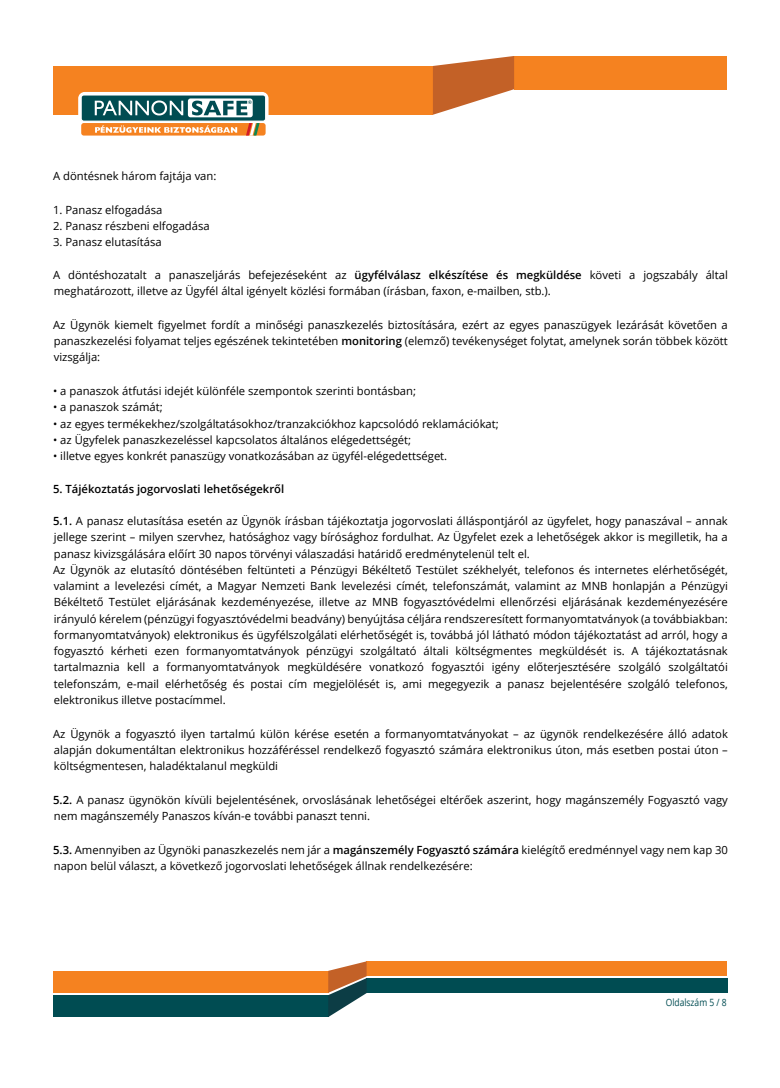
<style>
.page{position:relative;width:780px;height:1088px;background:#fff}
.page>*{position:absolute;margin:0;border:0;box-sizing:border-box;transform-origin:0 0}
.t1{font:11.25px/16.2px "Open Sans";color:#000}
.t2{font:600 11.25px "Open Sans";color:#000}
.t3{font:10px "Open Sans";color:#004c52;scale:.85 1}
.s1{font-weight:600}
</style>
<div class="page">
<div style="left:53px;top:66px;width:380px;height:49px;background:#f58220"></div>
<div style="left:514px;top:56px;width:212px;height:33px;background:#f58220"></div>
<svg style="left:433px;top:56px;width:81px;height:59px"></svg>
<div style="left:53px;top:971px;width:275px;height:22px;background:#f58220"></div>
<div style="left:366px;top:961px;width:360px;height:15px;background:#f58220"></div>
<div style="left:53px;top:995px;width:275px;height:22px;background:#004c52"></div>
<div style="left:366px;top:978px;width:361px;height:15px;background:#004c52"></div>
<svg style="left:328px;top:961px;width:38px;height:56px"></svg>
<div style="left:78px;top:92px;width:190px;height:47px;background:#fff;border-radius:6px"></div>
<div style="left:81px;top:123px;width:184px;height:13px;background:#f58220;border-radius:3px"></div>
<div style="left:81px;top:95px;width:184px;height:26px;background:#004c52;border-radius:3px"></div>
<div style="left:81px;top:95px;width:185px;height:26px;border:1px solid #fff;border-radius:3px"></div>
<svg style="left:188px;top:98px;width:65px;height:19px"></svg>
<svg style="left:95px;top:100px;width:88px;height:15px"></svg>
<svg style="left:192px;top:100px;width:59px;height:15px"></svg>
<svg style="left:95px;top:125px;width:142px;height:8px"></svg>
<svg style="left:246px;top:123px;width:13px;height:13px"></svg>
<p class="t1" style="left:53px;top:168px;width:165px">A döntésnek három fajtája van:</p>
<p class="t1" style="left:53px;top:201px;width:111px">1. Panasz elfogadása</p>
<p class="t1" style="left:53px;top:217px;width:158px">2. Panasz részbeni elfogadása</p>
<p class="t1" style="left:53px;top:234px;width:110px">3. Panasz elutasítása</p>
<p class="t1" style="left:53px;top:266px;width:676px">A döntéshozatalt a panaszeljárás befejezéseként az <span class="s1">ügyfélválasz elkészítése és megküldése</span> követi a jogszabály által meghatározott, illetve az Ügyfél által igényelt közlési formában (írásban, faxon, e-mailben, stb.).</p>
<p class="t1" style="left:53px;top:316px;width:676px;text-align:justify">Az Ügynök kiemelt figyelmet fordít a minőségi panaszkezelés biztosítására, ezért az egyes panaszügyek lezárását követően a panaszkezelési folyamat teljes egészének tekintetében <span class="s1">monitoring</span> (elemző) tevékenységet folytat, amelynek során többek között vizsgálja:</p>
<p class="t1" style="left:53px;top:382px;width:364px">• a panaszok átfutási idejét különféle szempontok szerinti bontásban;</p>
<p class="t1" style="left:53px;top:399px;width:111px">• a panaszok számát;</p>
<p class="t1" style="left:53px;top:415px;width:447px">• az egyes termékekhez/szolgáltatásokhoz/tranzakciókhoz kapcsolódó reklamációkat;</p>
<p class="t1" style="left:53px;top:431px;width:359px">• az Ügyfelek panaszkezeléssel kapcsolatos általános elégedettségét;</p>
<p class="t1" style="left:53px;top:447px;width:395px">• illetve egyes konkrét panaszügy vonatkozásában az ügyfél-elégedettséget.</p>
<p class="t2" style="left:53px;top:481px;width:232px">5. Tájékoztatás jogorvoslati lehetőségekről</p>
<p class="t1" style="left:53px;top:512px;width:676px"><span class="s1">5.1.</span> A panasz elutasítása esetén az Ügynök írásban tájékoztatja jogorvoslati álláspontjáról az ügyfelet, hogy panaszával – annak jellege szerint – milyen szervhez, hatósághoz vagy bírósághoz fordulhat. Az Ügyfelet ezek a lehetőségek akkor is megilletik, ha a panasz kivizsgálására előírt 30 napos törvényi válaszadási határidő eredménytelenül telt el.<br>Az Ügynök az elutasító döntésében feltünteti a Pénzügyi Békéltető Testület székhelyét, telefonos és internetes elérhetőségét, valamint a levelezési címét, a Magyar Nemzeti Bank levelezési címét, telefonszámát, valamint az MNB honlapján a Pénzügyi Békéltető Testület eljárásának kezdeményezése, illetve az MNB fogyasztóvédelmi ellenőrzési eljárásának kezdeményezésére irányuló kérelem (pénzügyi fogyasztóvédelmi beadvány) benyújtása céljára rendszeresített formanyomtatványok (a továbbiakban: formanyomtatványok) elektronikus és ügyfélszolgálati elérhetőségét is, továbbá jól látható módon tájékoztatást ad arról, hogy a fogyasztó kérheti ezen formanyomtatványok pénzügyi szolgáltató általi költségmentes megküldését is. A tájékoztatásnak tartalmaznia kell a formanyomtatványok megküldésére vonatkozó fogyasztói igény előterjesztésére szolgáló szolgáltatói telefonszám, e-mail elérhetőség és postai cím megjelölését is, ami megegyezik a panasz bejelentésére szolgáló telefonos, elektronikus illetve postacímmel.</p>
<p class="t1" style="left:53px;top:725px;width:676px;text-align:justify">Az Ügynök a fogyasztó ilyen tartalmú külön kérése esetén a formanyomtatványokat – az ügynök rendelkezésére álló adatok alapján dokumentáltan elektronikus hozzáféréssel rendelkező fogyasztó számára elektronikus úton, más esetben postai úton – költségmentesen, haladéktalanul megküldi</p>
<p class="t1" style="left:53px;top:791px;width:676px"><span class="s1">5.2.</span> A panasz ügynökön kívüli bejelentésének, orvoslásának lehetőségei eltérőek aszerint, hogy magánszemély Fogyasztó vagy nem magánszemély Panaszos kíván-e további panaszt tenni.</p>
<p class="t1" style="left:53px;top:841px;width:676px"><span class="s1">5.3.</span> Amennyiben az Ügynöki panaszkezelés nem jár a <span class="s1">magánszemély Fogyasztó számára</span> kielégítő eredménnyel vagy nem kap 30 napon belül választ, a következő jogorvoslati lehetőségek állnak rendelkezésére:</p>
<p class="t3" style="left:665px;top:995px;width:73px">Oldalszám 5 / 8</p>
</div>
